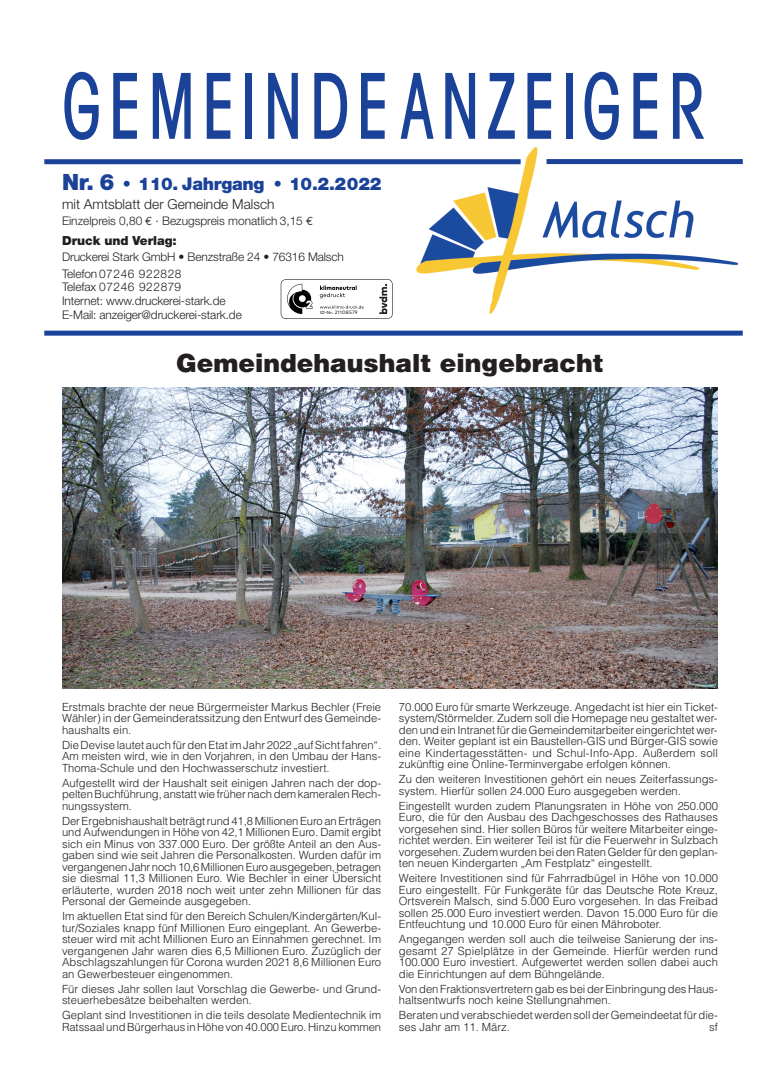
<style>
.page{position:relative;width:780px;height:1088px;background:#fff}
.page>*{position:absolute;margin:0;border:0;box-sizing:border-box;transform-origin:0 0}
.t1{font:500 condensed 91px "Avant Garde";letter-spacing:.105em;color:#1b4299;scale:.71 1}
.t2{font:900 25px "Helvetica";color:#231f20}
.t3{font:900 17.5px "Helvetica Neue";letter-spacing:-.015em;color:#1b4299}
.t4{font:300 13.75px "Helvetica Neue";color:#231f20}
.t5{font:900 12.5px "Helvetica Neue";letter-spacing:-.005em;color:#231f20}
.t6{font:300 11.88px/13.8px "Helvetica Neue";letter-spacing:-.01em;color:#231f20}
.t7{font:300 11.25px/11.5px "Helvetica";color:#231f20;text-align:justify}
.t8{font:4.75px "Mark Pro";letter-spacing:.05em;color:#000}
.s1{font-size:22.5px}
.s2{font-family:"Helvetica"}
.s3{font-family:"Euro Mono";font-weight:400}
.s4{font-family:"Mark OT";font-size:4.38px}
</style>
<div class="page">
<img style="left:413px;top:147px;width:324px;height:167px">
<div style="left:44px;top:159px;width:476px;height:5px;background:#1b4299"></div>
<div style="left:44px;top:331px;width:698px;height:5px;background:#1b4299"></div>
<div style="left:546px;top:159px;width:196px;height:5px;background:#1b4299"></div>
<svg style="left:281px;top:279px;width:111px;height:40px"></svg>
<img style="left:63px;top:388px;width:655px;height:301px">
<h1 class="t1" style="left:62px;top:73px;width:906px">GEMEINDEANZEIGER</h1>
<h3 class="t3" style="left:62px;top:178px;width:321px"><span class="s1">Nr. 6</span> <span class="s2">•</span> 110. Jahrgang <span class="s2">•</span> 10.2.2022</h3>
<p class="t4" style="left:62px;top:196px;width:214px">mit Amtsblatt der Gemeinde Malsch</p>
<p class="t6" style="left:62px;top:214px;width:253px">Einzelpreis 0,80 <span class="s3">€</span> · Bezugspreis monatlich 3,15 <span class="s3">€</span></p>
<p class="t5" style="left:62px;top:236px;width:116px">Druck und Verlag:</p>
<p class="t6" style="left:62px;top:249px;width:283px;line-height:16.2px">Druckerei Stark GmbH • Benzstraße 24 • 76316 Malsch<br>Telefon07246 922828</p>
<p class="t6" style="left:62px;top:280px;width:181px">Telefax 07246 922879<br>Internet: www.druckerei-stark.de<br>E-Mail: anzeiger@druckerei-stark.de</p>
<p class="t8" style="left:320px;top:310px;width:39px"><span class="s4">ID-Nr.</span> 21108579</p>
<h2 class="t2" style="left:176px;top:354px;width:429px">Gemeindehaushalt eingebracht</h2>
<p class="t7" style="left:62px;top:702px;width:320px">Erstmals brachte der neue Bürgermeister Markus Bechler (Freie Wähler) in der Gemeinderatssitzung den Entwurf des Gemeinde&shy;haushalts ein.</p>
<p class="t7" style="left:62px;top:740px;width:320px">Die Devise lautet auch fürdenEtat im Jahr 2022 „aufSicht fahren“.<br>Am meisten wird, wie in den Vorjahren, in den Umbau der Hans-Thoma-Schule und den Hochwasserschutz investiert.</p>
<p class="t7" style="left:62px;top:778px;width:320px">Aufgestellt wird der Haushalt seit einigen Jahren nach der dop&shy;peltenBuchführung, anstatt wie früher nachdem kameralenRech&shy;nungssystem.</p>
<p class="t7" style="left:62px;top:816px;width:320px">DerErgebnishaushaltbeträgtrund41,8 MillionenEuro anErträgen und Aufwendungen in Höhe von 42,1 Millionen Euro. Damit ergibt sich ein Minus von 337.000 Euro. Der größte Anteil an den Aus&shy;gaben sind wie seit Jahren die Personalkosten. Wurden dafür im vergangenenJahrnoch10,6MillionenEuroausgegeben,betragen sie diesmal 11,3 Millionen Euro. Wie Bechler in einer Übersicht erläuterte, wurden 2018 noch weit unter zehn Millionen für das Personal der Gemeinde ausgegeben.</p>
<p class="t7" style="left:62px;top:911px;width:320px">Im aktuellen Etat sind für den Bereich Schulen/Kindergärten/Kul&shy;tur/Soziales knapp fünf Millionen Euro eingeplant. An Gewerbe&shy;steuer wird mit acht Millionen Euro an Einnahmen gerechnet. Im vergangenen Jahr waren dies 6,5 Millionen Euro. Zuzüglich der Abschlagszahlungen für Corona wurden 2021 8,6 Millionen Euro an Gewerbesteuer eingenommen.</p>
<p class="t7" style="left:62px;top:984px;width:320px">Für dieses Jahr sollen laut Vorschlag die Gewerbe- und Grund&shy;steuerhebesätze beibehalten werden.</p>
<p class="t7" style="left:62px;top:1011px;width:320px">Geplant sind Investitionen in die teils desolate Medientechnik im<br>Ratssaal undBürgerhaus in Höhe von 40.000Euro. Hinzu kommen</p>
<p class="t7" style="left:399px;top:702px;width:320px">70.000 Euro für smarte Werkzeuge. Angedacht ist hier ein Ticket&shy;system/Störmelder. Zudem soll die Homepage neu gestaltet wer&shy;den undein Intranet fürdieGemeindemitarbeiter eingerichtet wer&shy;den. Weiter geplant ist ein Baustellen-GIS und Bürger-GIS sowie eine Kindertagesstätten- und Schul-Info-App. Außerdem soll zukünftig eine Online-Terminvergabe erfolgen können.</p>
<p class="t7" style="left:399px;top:774px;width:320px">Zu den weiteren Investitionen gehört ein neues Zeiterfassungs&shy;system. Hierfür sollen 24.000 Euro ausgegeben werden.</p>
<p class="t7" style="left:399px;top:801px;width:320px">Eingestellt wurden zudem Planungsraten in Höhe von 250.000<br>Euro, die für den Ausbau des Dachgeschosses des Rathauses vorgesehen sind. Hier sollen Büros für weitere Mitarbeiter einge&shy;richtet werden. Ein weiterer Teil ist für die Feuerwehr in Sulzbach vorgesehen.Zudem wurdenbeidenRatenGelderfürdengeplan&shy;ten neuen Kindergarten „Am Festplatz“ eingestellt.</p>
<p class="t7" style="left:399px;top:873px;width:320px">Weitere Investitionen sind für Fahrradbügel in Höhe von 10.000<br>Euro eingestellt. Für Funkgeräte für das Deutsche Rote Kreuz, Ortsverein Malsch, sind 5.000 Euro vorgesehen. In das Freibad sollen 25.000 Euro investiert werden. Davon 15.000 Euro für die Entfeuchtung und 10.000 Euro für einen Mähroboter.</p>
<p class="t7" style="left:399px;top:934px;width:320px">Angegangen werden soll auch die teilweise Sanierung der ins&shy;gesamt 27 Spielplätze in der Gemeinde. Hierfür werden rund 100.000 Euro investiert. Aufgewertet werden sollen dabei auch die Einrichtungen auf dem Bühngelände.</p>
<p class="t7" style="left:399px;top:984px;width:320px">Vonden FraktionsvertreterngabesbeiderEinbringungdes Haus&shy;haltsentwurfs noch keine Stellungnahmen.</p>
<p class="t7" style="left:399px;top:1011px;width:320px">Beraten und verabschiedet werden soll derGemeindeetat für die&shy;ses Jahr am 11. März.</p>
<p class="t7" style="left:709px;top:1022px;width:10px">sf</p>
</div>
